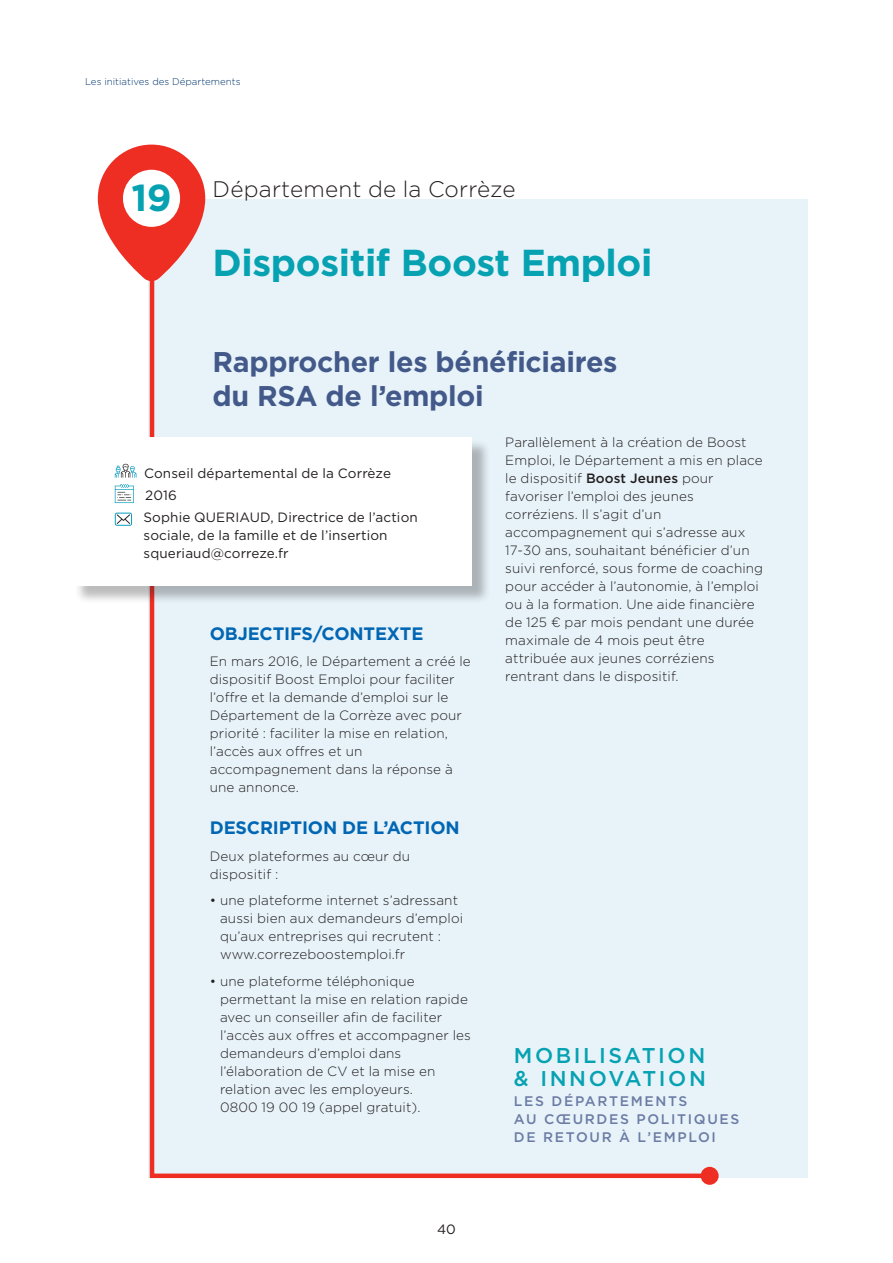
<style>
.page{position:relative;width:893px;height:1263px;background:#fff}
.page>*{position:absolute;margin:0;border:0;box-sizing:border-box;transform-origin:0 0}
.t1{font:700 37.5px "Gotham";letter-spacing:-.01em;color:#06a2b2}
.t2{font:700 28.5px "Gotham";letter-spacing:-.01em;color:#435989}
.t3{font:300 22.5px "Gotham";letter-spacing:.01em;color:#231f20}
.t4{font:500 21.45px "Gotham";letter-spacing:.12em;color:#06a2b2}
.t5{font:700 18px "Gotham";letter-spacing:-.01em;color:#0166b3}
.t6{font:500 13.95px "Gotham";letter-spacing:.12em;color:#6c7ba4}
.t7{font:300 13.5px/18px "Gotham";letter-spacing:.01em;color:#231f20}
.t8{font:13.5px/18px "Gotham";letter-spacing:.01em;color:#231f20}
.t9{font:300 9.75px "Gotham";color:#01376e}
.s1{font-weight:500}
</style>
<div class="page">
<div style="left:149px;top:200px;width:659px;height:978px;background:#e7f3f9"></div>
<svg style="left:98px;top:145px;width:107px;height:136px"></svg>
<div style="left:123px;top:170px;width:57px;height:57px;background:#fff;border-radius:50%"></div>
<svg style="left:148px;top:251px;width:566px;height:929px"></svg>
<div style="left:701px;top:1167px;width:18px;height:18px;background:#ee2e22;border-radius:50%"></div>
<div style="left:75px;top:439px;width:416px;height:165px;background:#231f20;opacity:.3"></div>
<div style="left:72px;top:437px;width:400px;height:148px;background:#fff"></div>
<svg style="left:115px;top:464px;width:21px;height:14px"></svg>
<svg style="left:115px;top:484px;width:19px;height:19px"></svg>
<svg style="left:115px;top:513px;width:17px;height:13px"></svg>
<p class="t9" style="left:85px;top:76px;width:157px">Les initiatives des Départements</p>
<p class="t1" style="left:132px;top:173px;width:42px">19</p>
<p class="t3" style="left:213px;top:175px;width:305px">Département de la Corrèze</p>
<p class="t1" style="left:213px;top:238px;width:441px">Dispositif Boost Emploi</p>
<p class="t2" style="left:213px;top:342px;width:406px">Rapprocher les bénéficiaires</p>
<p class="t2" style="left:213px;top:377px;width:273px">du RSA de l’emploi</p>
<p class="t8" style="left:144px;top:464px;width:248px">Conseil départemental de la Corrèze</p>
<p class="t8" style="left:145px;top:486px;width:33px">2016</p>
<p class="t8" style="left:144px;top:508px;width:276px">Sophie QUERIAUD, Directrice de l’action sociale, de la famille et de l’insertion squeriaud@correze.fr</p>
<p class="t5" style="left:210px;top:621px;width:215px">OBJECTIFS/CONTEXTE</p>
<p class="t7" style="left:210px;top:652px;width:263px">En mars 2016, le Département a créé le dispositif Boost Emploi pour faciliter l’offre et la demande d’emploi sur le<br>Département de la Corrèze avec pour priorité : faciliter la mise en relation, l’accès aux offres et un accompagnement dans la réponse à une annonce.</p>
<p class="t5" style="left:210px;top:816px;width:251px">DESCRIPTION DE L’ACTION</p>
<p class="t7" style="left:210px;top:847px;width:202px">Deux plateformes au cœur du dispositif :</p>
<p class="t7" style="left:220px;top:891px;width:245px;text-indent:-10px">• une plateforme internet s’adressant aussi bien aux demandeurs d’emploi qu’aux entreprises qui recrutent : www.correzeboostemploi.fr</p>
<p class="t7" style="left:220px;top:972px;width:252px;text-indent:-10px">• une plateforme téléphonique permettant la mise en relation rapide avec un conseiller afin de faciliter l’accès aux offres et accompagner les demandeurs d’emploi dans l’élaboration de CV et la mise en relation avec les employeurs.<br>0800 19 00 19 (appel gratuit).</p>
<p class="t8" style="left:437px;top:1219px;width:20px">40</p>
<p class="t7" style="left:505px;top:433px;width:259px">Parallèlement à la création de Boost Emploi, le Département a mis en place le dispositif <span class="s1">Boost Jeunes</span> pour favoriser l’emploi des jeunes corréziens. Il s’agit d’un accompagnement qui s’adresse aux 17-30 ans, souhaitant bénéficier d’un suivi renforcé, sous forme de coaching pour accéder à l’autonomie, à l’emploi ou à la formation. Une aide financière de 125 € par mois pendant une durée maximale de 4 mois peut être attribuée aux jeunes corréziens rentrant dans le dispositif.</p>
<p class="t4" style="left:514px;top:1042px;width:193px">MOBILISATION</p>
<p class="t4" style="left:514px;top:1064px;width:194px">&amp; INNOVATION</p>
<p class="t6" style="left:514px;top:1092px;width:175px">LES DÉPARTEMENTS</p>
<p class="t6" style="left:514px;top:1110px;width:227px">AU CŒURDES POLITIQUES</p>
<p class="t6" style="left:514px;top:1128px;width:203px">DE RETOUR À L’EMPLOI</p>
</div>
